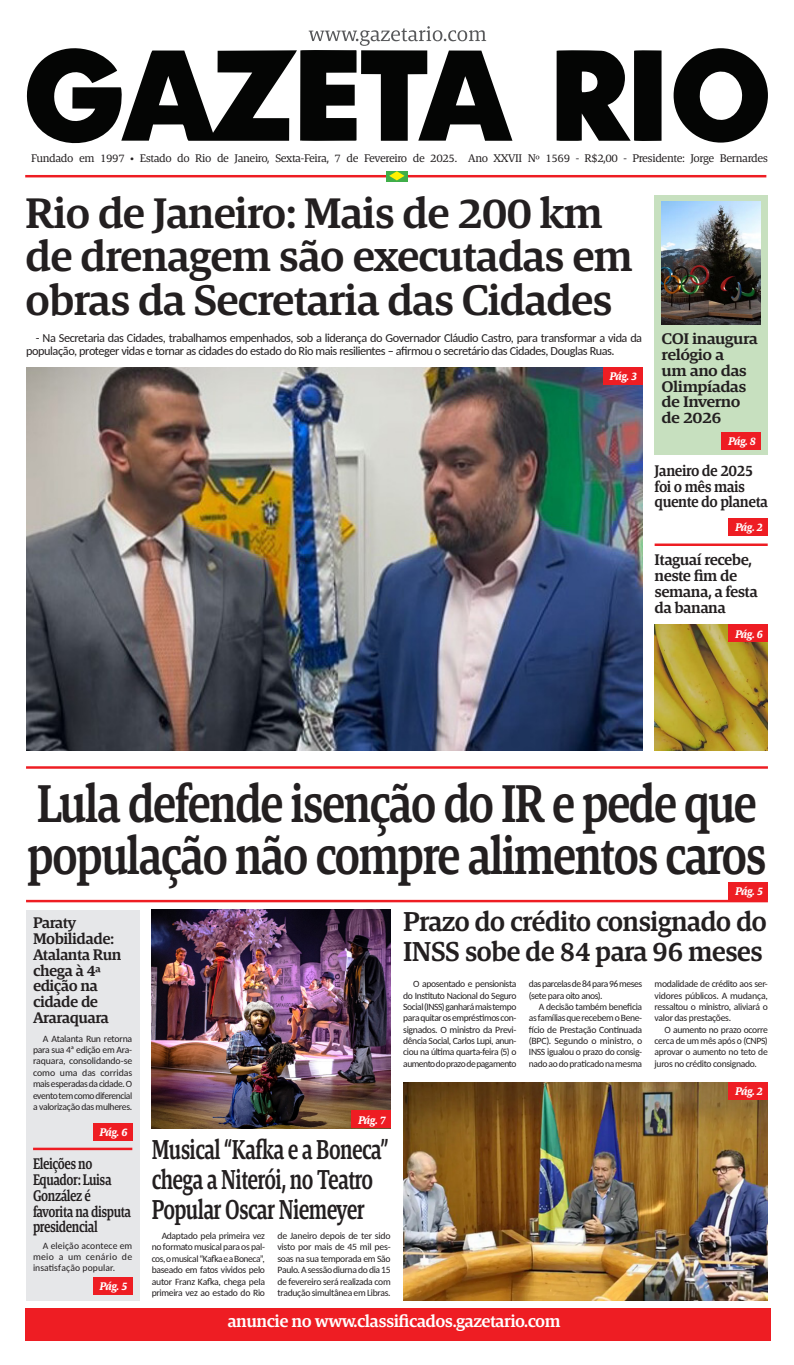
<style>
.page{position:relative;width:794px;height:1365px;background:#fff}
.page>*{position:absolute;margin:0;border:0;box-sizing:border-box;transform-origin:0 0}
.Tit_-_Manchete_6_col_2_linhas{font:600 54.34px/52.5px "Askan";letter-spacing:-.04em;color:#231f20;scale:.83 1}
.Tit_-_Manchete_6_col_2_linhas-2{font:600 43.75px/43.8px "Askan";letter-spacing:-.03em;color:#231f20}
.Tit_-_4_col_-_2_linhas{font:600 28px/29.8px "Askan";letter-spacing:-.03em;color:#231f20;scale:.73 1}
.Tit_-_4_col_-_2_linhas-2{font:600 28px/29.8px "Askan";letter-spacing:-.03em;color:#231f20}
.Tit_-_2_col_-_2_linhas{font:600 17.5px "Askan";letter-spacing:-.03em;color:#fff}
.Tit_-_1_col_-_1_linha{font:600 15.75px/15.8px "Askan";letter-spacing:-.03em;color:#231f20}
.Tit_-_1_col_-_1_linha-2{font:600 15.75px/15.8px "Askan";letter-spacing:-.03em;color:#231f20;scale:.78 1}
.Tit_-_1_col_-_1_linha-3{font:600 15.75px/15.8px "Askan";letter-spacing:-.03em;color:#231f20;scale:1.08 1}
.Tit_-_1_col_-_1_linha-4{font:600 15.75px/15.8px "Askan";letter-spacing:-.03em;color:#231f20;scale:.93 1}
.TEXTO_NORMAL_-_X{font:12.25px/13.1px "Carlito";letter-spacing:-.035em;color:#231f20}
.t1{font:11.38px "Askan";letter-spacing:-.03em;color:#231f20}
.t2{font:italic 700 11.38px "Askan";letter-spacing:-.055em;color:#fff;scale:.92 1}
.TEXTO_NORMAL_-_X-2{font:9.62px/11.4px "Carlito";letter-spacing:-.035em;color:#231f20;text-align:justify}
</style>
<div class="page">
<div style="left:25px;top:1307px;width:745px;height:33px;background:#ee1d23"></div>
<hr style="left:26px;top:899px;width:742px;height:3px;background:#ee1d23">
<hr style="left:26px;top:766px;width:742px;height:2px;background:#ee1d23">
<hr style="left:25px;top:175px;width:363px;height:2px;background:#ee1d23">
<hr style="left:407px;top:175px;width:359px;height:2px;background:#ee1d23">
<div style="left:386px;top:171px;width:21px;height:10px;background:#40ae49"></div>
<svg style="left:389px;top:171px;width:15px;height:9px"></svg>
<svg style="left:26px;top:48px;width:742px;height:96px;fill:#040504"></svg>
<svg style="left:309px;top:26px;width:177px;height:20px"></svg>
<img style="left:26px;top:367px;width:616px;height:383px">
<div style="left:603px;top:367px;width:39px;height:17px;background:#ee1d23"></div>
<div style="left:729px;top:882px;width:39px;height:17px;background:#ee1d23"></div>
<div style="left:654px;top:195px;width:113px;height:259px;background:#c7e0bf"></div>
<div style="left:728px;top:518px;width:39px;height:17px;background:#ee1d23"></div>
<div style="left:722px;top:432px;width:39px;height:17px;background:#ee1d23"></div>
<hr style="left:654px;top:543px;width:113px;height:3px;background:#ee1d23">
<img style="left:403px;top:1082px;width:365px;height:218px">
<img style="left:152px;top:909px;width:239px;height:218px">
<div style="left:729px;top:1081px;width:39px;height:18px;background:#ee1d23"></div>
<div style="left:352px;top:1110px;width:39px;height:17px;background:#ee1d23"></div>
<div style="left:26px;top:909px;width:113px;height:390px;background:#e6e7e9"></div>
<div style="left:93px;top:1122px;width:39px;height:18px;background:#ee1d23"></div>
<div style="left:93px;top:1276px;width:39px;height:17px;background:#ee1d23"></div>
<hr style="left:33px;top:1147px;width:99px;height:2px;background:#ee1d23">
<img style="left:661px;top:201px;width:100px;height:123px">
<img style="left:654px;top:624px;width:113px;height:126px">
<div style="left:728px;top:624px;width:39px;height:18px;background:#ee1d23"></div>
<p class="t1" style="left:31px;top:151px;width:738px">Fundado em 1997 • Estado do Rio de Janeiro, Sexta-Feira, 7 de Fevereiro de 2025. Ano XXVII Nº 1569 - R$2,00 - Presidente: Jorge Bernardes</p>
<p class="Tit_-_Manchete_6_col_2_linhas-2" style="left:25px;top:191px;width:609px">Rio de Janeiro: Mais de 200 km de drenagem são executadas em obras da Secretaria das Cidades</p>
<p class="TEXTO_NORMAL_-_X" style="left:26px;top:330px;width:617px;text-indent:10px">- Na Secretaria das Cidades, trabalhamos empenhados, sob a liderança do Governador Cláudio Castro, para transformar a vida da população, proteger vidas e tornar as cidades do estado do Rio mais resilientes – afirmou o secretário das Cidades, Douglas Ruas.</p>
<p class="t2" style="left:609px;top:369px;width:32px">Pág. 3</p>
<p class="Tit_-_1_col_-_1_linha-3" style="left:661px;top:331px;width:90px">COI inaugura relógio a<br>um ano das<br>Olimpíadas de Inverno de 2026</p>
<p class="t2" style="left:728px;top:434px;width:32px">Pág. 8</p>
<p class="Tit_-_1_col_-_1_linha-4" style="left:654px;top:462px;width:123px">Janeiro de 2025 foi o mês mais quente do planeta</p>
<p class="t2" style="left:735px;top:520px;width:32px">Pág. 2</p>
<p class="Tit_-_1_col_-_1_linha" style="left:654px;top:552px;width:105px">Itaguaí recebe, neste fim de semana, a festa da banana</p>
<p class="t2" style="left:735px;top:626px;width:32px">Pág. 6</p>
<p class="Tit_-_Manchete_6_col_2_linhas" style="left:27px;top:777px;width:892px">Lula defende isenção do IR e pede que população não compre alimentos caros</p>
<p class="t2" style="left:735px;top:884px;width:32px">Pág. 5</p>
<p class="Tit_-_1_col_-_1_linha" style="left:33px;top:915px;width:90px">Paraty<br>Mobilidade:<br>Atalanta Run chega à 4ª edição na cidade de<br>Araraquara</p>
<p class="TEXTO_NORMAL_-_X-2" style="left:33px;top:1032px;width:101px;text-indent:10px">A Atalanta Run retorna para sua 4ª edição em Ara&shy;raquara, consolidando-se como uma das corridas mais esperadas da cidade. O evento tem como diferencial a valorização das mulheres.</p>
<p class="t2" style="left:100px;top:1124px;width:32px">Pág. 6</p>
<p class="Tit_-_1_col_-_1_linha-2" style="left:33px;top:1155px;width:127px">Eleições no<br>Equador: Luisa<br>González é favorita na disputa presidencial</p>
<p class="TEXTO_NORMAL_-_X-2" style="left:33px;top:1239px;width:101px;text-indent:10px">A eleição acontece em meio a um cenário de insatisfação popular.</p>
<p class="t2" style="left:100px;top:1278px;width:32px">Pág. 5</p>
<p class="Tit_-_4_col_-_2_linhas-2" style="left:403px;top:906px;width:365px">Prazo do crédito consignado do<br>INSS sobe de 84 para 96 meses</p>
<p class="TEXTO_NORMAL_-_X-2" style="left:403px;top:977px;width:115px;text-indent:10px">O aposentado e pensionista do Instituto Nacional do Seguro Social (INSS) ganhará mais tempo para quitar os empréstimos con&shy;signados. O ministro da Previ&shy;dência Social, Carlos Lupi, anun&shy;ciou na última quarta-feira (5) o aumento do prazo de pagamento</p>
<p class="TEXTO_NORMAL_-_X-2" style="left:529px;top:977px;width:115px">das parcelas de 84 para 96 meses (sete para oito anos).</p>
<p class="TEXTO_NORMAL_-_X-2" style="left:529px;top:1000px;width:115px;text-indent:10px">A decisão também beneficia as famílias que recebem o Bene&shy;fício de Prestação Continuada (BPC). Segundo o ministro, o INSS igualou o prazo do consig&shy;nado ao do praticado na mesma</p>
<p class="t2" style="left:358px;top:1112px;width:32px">Pág. 7</p>
<p class="Tit_-_4_col_-_2_linhas" style="left:152px;top:1134px;width:326px">Musical “Kafka e a Boneca” chega a Niterói, no Teatro<br>Popular Oscar Niemeyer</p>
<p class="TEXTO_NORMAL_-_X-2" style="left:152px;top:1229px;width:115px;text-indent:10px">Adaptado pela primeira vez no formato musical para os pal&shy;cos, o musical “Kafka e a Boneca”, baseado em fatos vividos pelo autor Franz Kafka, chega pela primeira vez ao estado do Rio</p>
<p class="TEXTO_NORMAL_-_X-2" style="left:277px;top:1229px;width:115px">de Janeiro depois de ter sido visto por mais de 45 mil pes&shy;soas na sua temporada em São Paulo. A sessão diurna do dia 15 de fevereiro será realizada com tradução simultânea em Libras.</p>
<p class="Tit_-_2_col_-_2_linhas" style="left:227px;top:1310px;width:335px">anuncie no www.classificados.gazetario.com</p>
<p class="TEXTO_NORMAL_-_X-2" style="left:654px;top:977px;width:115px">modalidade de crédito aos ser&shy;vidores públicos. A mudança, ressaltou o ministro, aliviará o valor das prestações.</p>
<p class="TEXTO_NORMAL_-_X-2" style="left:654px;top:1023px;width:115px;text-indent:10px">O aumento no prazo ocorre cerca de um mês após o (CNPS) aprovar o aumento no teto de juros no crédito consignado.</p>
<p class="t2" style="left:735px;top:1083px;width:32px">Pág. 2</p>
</div>
